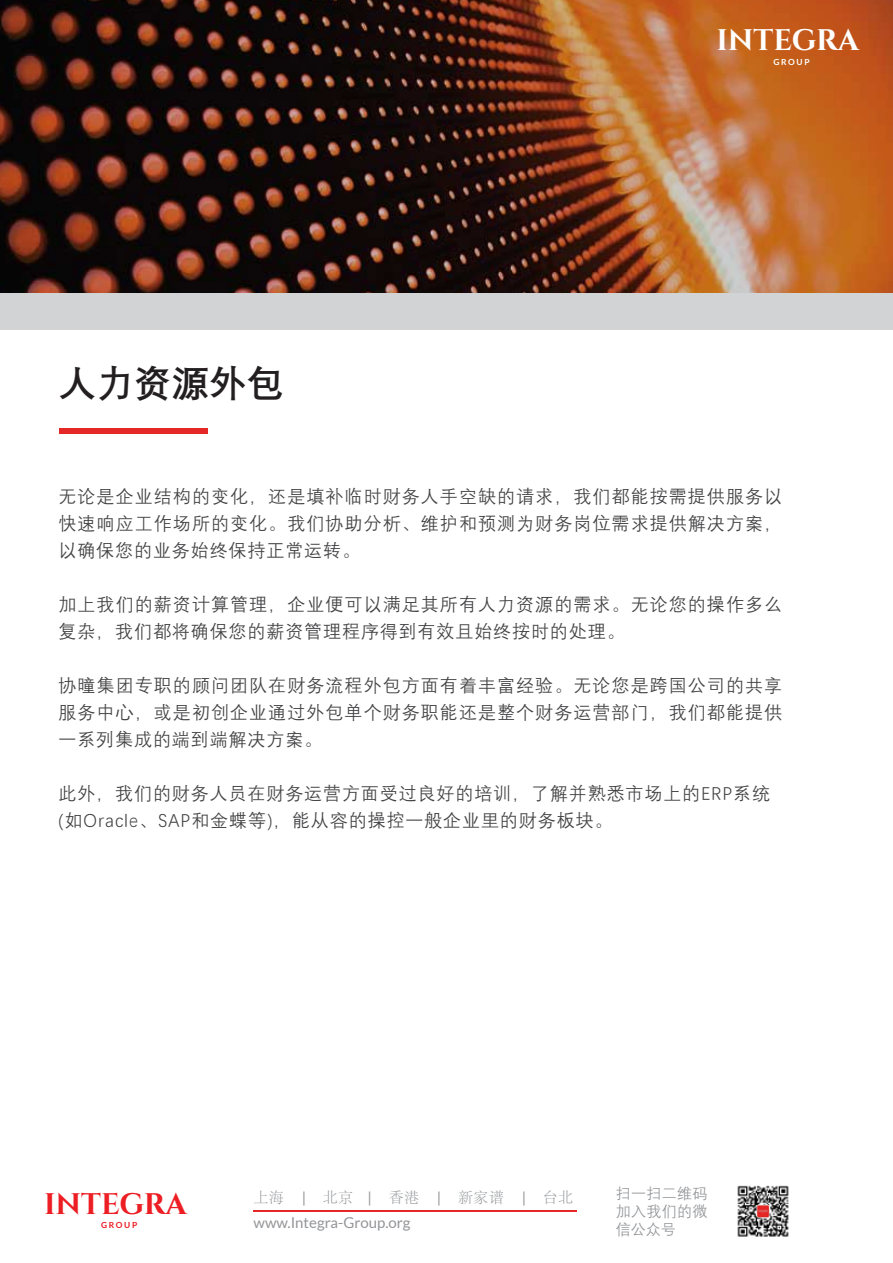
<style>
.page{position:relative;width:893px;height:1263px;background:#fff}
.page>*{position:absolute;margin:0;border:0;box-sizing:border-box;transform-origin:0 0}
.t1{font:700 37.5px "Deng Xian";color:#231f20}
.t2{font:700 29.7px "Cinzel";letter-spacing:-.005em;color:#ed1d24}
.t3{font:700 29.7px "Cinzel";letter-spacing:-.005em;color:#fff}
.t4{font:18px/27px "Deng Xian";letter-spacing:.05em;color:#414042;text-align:justify}
.t5{font:15px "Lato";color:#939598}
.t6{font:15px/18px "Deng Xian";letter-spacing:.02em;color:#939598;text-align:justify}
.t7{font:300 15px "Adobe Song Std";letter-spacing:.025em;color:#939598}
.t8{font:700 8.4px "Lato";letter-spacing:.2em;color:#ed1d24}
.t9{font:700 8.4px "Lato";letter-spacing:.2em;color:#fff}
.s1{font-family:"Lato";font-weight:400}
</style>
<div class="page">
<img style="left:0;top:0;width:893px;height:293px">
<div style="left:59px;top:428px;width:149px;height:5px;background:#e42727"></div>
<img style="left:737px;top:1185px;width:52px;height:52px">
<div style="left:0;top:293px;width:893px;height:37px;background:#d1d3d4"></div>
<hr style="left:253px;top:1210px;width:323px;height:1px;background:#e42727">
<h1 class="t1" style="left:59px;top:358px;width:226px">人力资源外包</h1>
<h2 class="t3" style="left:716px;top:22px;width:144px">INTEGRA</h2>
<p class="t9" style="left:773px;top:57px;width:38px">GROUP</p>
<p class="t4" style="left:59px;top:482px;width:725px">无论是企业结构的变化，还是填补临时财务人手空缺的请求，我们都能按需提供服务以快速响应工作场所的变化。我们协助分析、维护和预测为财务岗位需求提供解决方案，以确保您的业务始终保持正常运转。</p>
<p class="t4" style="left:59px;top:590px;width:725px">加上我们的薪资计算管理，企业便可以满足其所有人力资源的需求。无论您的操作多么复杂，我们都将确保您的薪资管理程序得到有效且始终按时的处理。</p>
<p class="t4" style="left:59px;top:671px;width:725px">协曈集团专职的顾问团队在财务流程外包方面有着丰富经验。无论您是跨国公司的共享服务中心，或是初创企业通过外包单个财务职能还是整个财务运营部门，我们都能提供一系列集成的端到端解决方案。</p>
<p class="t4" style="left:59px;top:779px;width:713px">此外，我们的财务人员在财务运营方面受过良好的培训，了解并熟悉市场上的ERP系统(如Oracle、SAP和金蝶等)，能从容的操控一般企业里的财务板块。</p>
<h2 class="t2" style="left:44px;top:1185px;width:144px">INTEGRA</h2>
<p class="t8" style="left:101px;top:1220px;width:38px">GROUP</p>
<p class="t7" style="left:253px;top:1189px;width:321px">上海 <span class="s1">|</span> 北京 <span class="s1">|</span> 香港 <span class="s1">|</span> 新家谱 <span class="s1">|</span> 台北</p>
<p class="t5" style="left:253px;top:1214px;width:159px">www.Integra-Group.org</p>
<p class="t6" style="left:616px;top:1183px;width:93px">扫一扫二维码加入我们的微信公众号</p>
</div>
